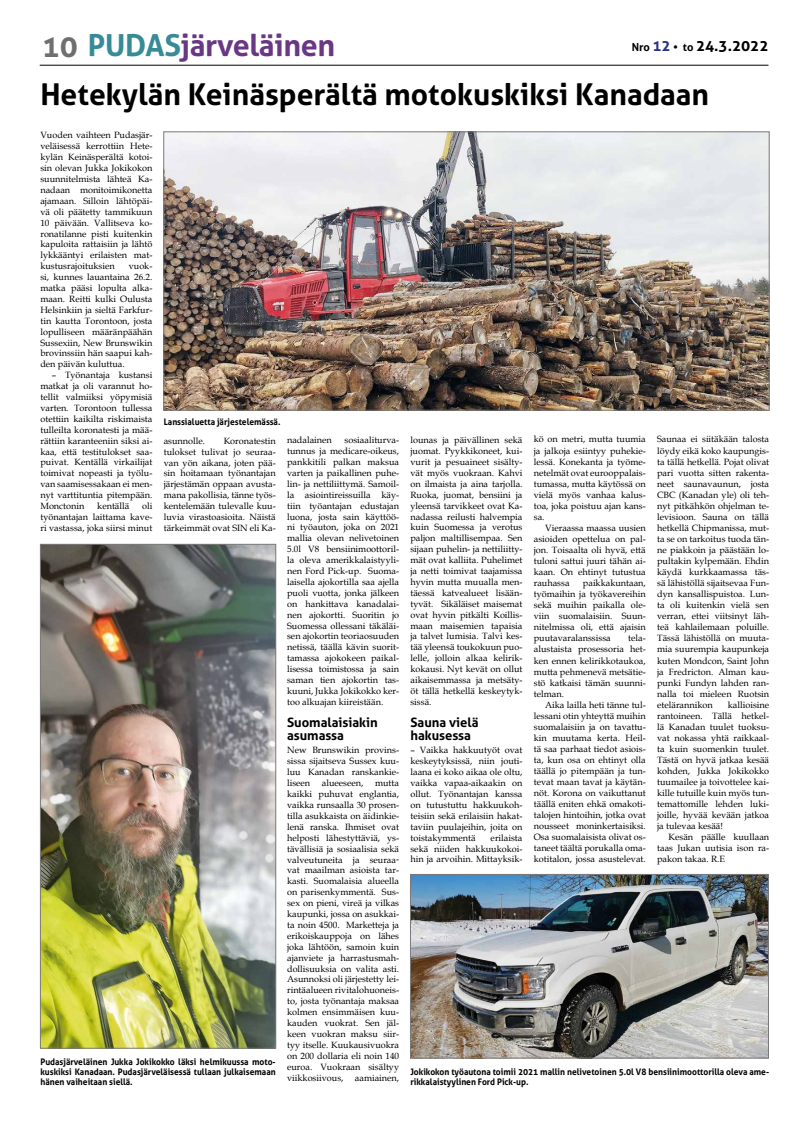
<style>
.page{position:relative;width:794px;height:1134px;background:#fff}
.page>*{position:absolute;margin:0;border:0;box-sizing:border-box;transform-origin:0 0}
.t1{font:700 30.3px "Aller";letter-spacing:-.01em;color:#6a3784}
.t2{font:700 30px "Aller";color:#000}
.t3{font:700 15.2px "Aller";color:#000}
.t4{font:700 13px/13.2px "Aller";color:#000}
.t5{font:9.1px/10.9px "Book Antiqua";color:#000;text-align:justify}
.t6{font:700 9px/10px "Aller";color:#000;text-align:justify;scale:.94 1}
.s1{font-size:30px;color:#706f6f}
.s2{color:#368b97}
.s3{font-size:11.1px}
.s4{color:#283583}
</style>
<div class="page">
<hr style="left:40px;top:65px;width:728px;height:1px;background:#000">
<img style="left:412px;top:876px;width:354px;height:180px">
<div style="left:410px;top:874px;width:358px;height:184px;border:1px solid #7c7b7b"></div>
<img style="left:165px;top:134px;width:602px;height:274px">
<div style="left:163px;top:132px;width:606px;height:278px;border:1px solid #7c7b7b"></div>
<img style="left:42px;top:546px;width:232px;height:500px">
<div style="left:40px;top:544px;width:236px;height:504px;border:1px solid #7c7b7b"></div>
<h1 class="t1" style="left:42px;top:26px;width:295px"><span class="s1">10</span> <span class="s2">PUDAS</span>järveläinen</h1>
<h3 class="t3" style="left:632px;top:37px;width:138px"><span class="s3">Nro</span> <span class="s4">12</span> <span class="s3">• to</span> 24.3.2022</h3>
<h2 class="t2" style="left:40px;top:76px;width:670px">Hetekylän Keinäsperältä motokuskiksi Kanadaan</h2>
<p class="t5" style="left:40px;top:130px;width:113px">Vuoden vaihteen Pudasjär&shy;veläisessä kerrottiin Hete&shy;kylän Keinäsperältä kotoi&shy;sin olevan Jukka Jokikokon suunnitelmista lähteä Ka&shy;nadaan monitoimikonetta ajamaan. Silloin lähtöpäi&shy;vä oli päätetty tammikuun 10 päivään. Vallitseva ko&shy;ronatilanne pisti kuitenkin kapuloita rattaisiin ja lähtö lykkääntyi erilaisten mat&shy;kustusrajoituksien</p>
<p class="t5" style="left:40px;top:260px;width:113px;text-indent:88px">vuok&shy;si, kunnes lauantaina 26.2. matka pääsi lopulta alka&shy;maan. Reitti kulki Oulusta Helsinkiin ja sieltä Farkfur&shy;tin kautta Torontoon, josta lopulliseen määränpäähän Sussexiin, New Brunswikin brovinssiin hän saapui kah&shy;den päivän kuluttua.</p>
<p class="t5" style="left:40px;top:369px;width:113px;text-indent:11px">– Työnantaja kustansi matkat ja oli varannut ho&shy;tellit valmiiksi yöpymisiä varten. Torontoon tullessa otettiin kaikilta riskimaista tulleilta koronatesti ja mää&shy;rättiin karanteeniin siksi ai&shy;kaa, että testitulokset saa&shy;puivat. Kentällä virkailijat toimivat nopeasti ja työlu&shy;van saamisessakaan ei men&shy;nyt varttituntia pitempään.<br>Monctonin</p>
<p class="t6" style="left:164px;top:417px;width:126px">Lanssialuetta järjestelemässä.</p>
<p class="t5" style="left:657px;top:434px;width:113px">Saunaa ei siitäkään talosta löydy eikä koko kaupungis&shy;ta tällä hetkellä. Pojat olivat pari vuotta sitten rakenta&shy;neet saunavaunun, josta CBC (Kanadan yle) oli teh&shy;nyt pitkähkön ohjelman te&shy;levisioon. Sauna on tällä hetkellä Chipmanissa, mut&shy;ta se on tarkoitus tuoda tän&shy;ne piakkoin ja päästään lo&shy;pultakin kylpemään. Ehdin käydä kurkkaamassa täs&shy;sä lähistöllä sijaitsevaa Fun&shy;dyn kansallispuistoa. Lun&shy;ta oli kuitenkin vielä sen verran, ettei viitsinyt läh&shy;teä kahlailemaan poluille.<br>Tässä lähistöllä on muuta&shy;mia suurempia kaupunkeja kuten Mondcon, Saint John ja Fredricton. Alman kau&shy;punki Fundyn lahden ran&shy;nalla toi mieleen Ruotsin etelärannikon</p>
<p class="t5" style="left:534px;top:434px;width:113px">kö on metri, mutta tuumia ja jalkoja esiintyy puhekie&shy;lessä. Konekanta ja työme&shy;netelmät ovat eurooppalais&shy;tumassa, mutta käytössä on vielä myös vanhaa kalus&shy;toa, joka poistuu ajan kans&shy;sa.</p>
<p class="t5" style="left:534px;top:522px;width:113px;text-indent:11px">Vieraassa maassa uusien asioiden opettelua on pal&shy;jon. Toisaalta oli hyvä, että tuloni sattui juuri tähän ai&shy;kaan. On ehtinyt tutustua rauhassa</p>
<p class="t5" style="left:410px;top:434px;width:113px">lounas ja päivällinen sekä juomat. Pyykkikoneet, kui&shy;vurit ja pesuaineet sisälty&shy;vät myös vuokraan. Kahvi on ilmaista ja aina tarjolla.<br>Ruoka, juomat, bensiini ja yleensä tarvikkeet ovat Ka&shy;nadassa reilusti halvempia kuin Suomessa ja verotus paljon maltillisempaa. Sen sijaan puhelin- ja nettiliitty&shy;mät ovat kalliita. Puhelimet ja netti toimivat taajamissa hyvin mutta muualla men&shy;täessä katvealueet lisään&shy;tyvät. Sikäläiset maisemat ovat hyvin pitkälti Koillis&shy;maan maisemien tapaisia ja talvet lumisia. Talvi kes&shy;tää yleensä toukokuun puo&shy;lelle, jolloin alkaa kelirik&shy;kokausi. Nyt kevät on ollut aikaisemmassa ja metsäty&shy;öt tällä hetkellä keskeytyk&shy;sissä.</p>
<h3 class="t4" style="left:410px;top:715px;width:70px">Sauna vielä hakusessa</h3>
<p class="t5" style="left:410px;top:745px;width:113px">– Vaikka hakkuutyöt ovat keskeytyksissä, niin jouti&shy;laana ei koko aikaa ole oltu, vaikka vapaa-aikaakin on ollut. Työnantajan kanssa on tutustuttu hakkuukoh&shy;teisiin sekä erilaisiin hakat&shy;taviin puulajeihin, joita on toistakymmentä</p>
<p class="t5" style="left:164px;top:435px;width:113px;text-indent:60px">Koronatestin tulokset tulivat jo seuraa&shy;van yön aikana, joten pää&shy;sin hoitamaan työnantajan järjestämän oppaan avusta&shy;mana pakollisia, tänne työs&shy;kentelemään tulevalle kuu&shy;luvia virastoasioita. Näistä tärkeimmät ovat SIN eli Ka-</p>
<p class="t5" style="left:287px;top:434px;width:46px">nadalainen</p>
<p class="t5" style="left:287px;top:434px;width:113px;text-indent:57px">sosiaaliturva&shy;tunnus ja medicare-oikeus, pankkitili palkan maksua varten ja paikallinen puhe&shy;lin- ja nettiliittymä. Samoil&shy;la asiointireissuilla käy&shy;tiin työantajan edustajan luona, josta sain käyttöö&shy;ni työauton, joka on 2021 mallia olevan nelivetoinen 5.0l V8 bensiinimoottoril&shy;la oleva amerikkalaistyyli&shy;nen Ford Pick-up. Suoma&shy;laisella ajokortilla saa ajella puoli vuotta, jonka jälkeen on hankittava kanadalai&shy;nen ajokortti. Suoritin jo Suomessa ollessani täkäläi&shy;sen ajokortin teoriaosuuden netissä, täällä kävin suorit&shy;tamassa ajokokeen paikal&shy;lisessa toimistossa ja sain saman tien ajokortin tas&shy;kuuni, Jukka Jokikokko ker&shy;too alkuajan kiireistään.</p>
<h3 class="t4" style="left:287px;top:715px;width:92px">Suomalaisiakin asumassa</h3>
<p class="t5" style="left:287px;top:745px;width:113px">New Brunswikin provins&shy;sissa sijaitseva Sussex kuu&shy;luu Kanadan ranskankie&shy;liseen</p>
<p class="t5" style="left:164px;top:435px;width:43px">asunnolle.</p>
<p class="t5" style="left:40px;top:500px;width:113px;text-indent:102px">oli työnantajan laittama kave&shy;ri vastassa, joka siirsi minut</p>
<p class="t5" style="left:97px;top:500px;width:34px">kentällä</p>
<p class="t5" style="left:534px;top:577px;width:113px;text-indent:49px">paikkakuntaan, työmaihin ja työkavereihin sekä muihin paikalla ole&shy;viin suomalaisiin. Suun&shy;nitelmissa oli, että ajaisin puutavaralanssissa</p>
<p class="t5" style="left:534px;top:632px;width:113px;text-indent:94px">tela&shy;alustaista prosessoria het&shy;ken ennen kelirikkotaukoa, mutta pehmenevä metsätie&shy;stö katkaisi tämän suunni&shy;telman.</p>
<p class="t5" style="left:534px;top:699px;width:113px;text-indent:11px">Aika lailla heti tänne tul&shy;lessani otin yhteyttä muihin suomalaisiin ja on tavattu&shy;kin muutama kerta. Heil&shy;tä saa parhaat tiedot asiois&shy;ta, kun osa on ehtinyt olla täällä jo pitempään ja tun&shy;tevat maan tavat ja käytän&shy;nöt. Korona on vaikuttanut täällä eniten ehkä omakoti&shy;talojen hintoihin, jotka ovat nousseet moninkertaisiksi.<br>Osa suomalaisista olivat os&shy;taneet täältä porukalla oma&shy;kotitalon, jossa asustelevat.</p>
<p class="t5" style="left:657px;top:699px;width:113px;text-indent:71px">kallioisine rantoineen. Tällä hetkel&shy;lä Kanadan tuulet tuoksu&shy;vat nokassa yhtä raikkaal&shy;ta kuin suomenkin tuulet.<br>Tästä on hyvä jatkaa kesää kohden, Jukka Jokikokko tuumailee ja toivottelee kai&shy;kille tutuille kuin myös tun&shy;temattomille lehden luki&shy;joille, hyvää kevään jatkoa ja tulevaa kesää!</p>
<p class="t5" style="left:657px;top:831px;width:113px;text-indent:11px">Kesän päälle kuullaan taas Jukan uutisia ison ra&shy;pakon takaa. R.E</p>
<p class="t5" style="left:322px;top:777px;width:43px">alueeseen,</p>
<p class="t5" style="left:287px;top:777px;width:113px;text-indent:88px">mutta kaikki puhuvat englantia, vaikka runsaalla 30 prosen&shy;tilla asukkaista on äidinkie&shy;lenä ranska. Ihmiset ovat helposti lähestyttäviä, ys&shy;tävällisiä ja sosiaalisia sekä valveutuneita ja seuraa&shy;vat maailman asioista tar&shy;kasti. Suomalaisia alueella on parisenkymmentä. Sus&shy;sex on pieni, vireä ja vilkas kaupunki, jossa on asukkai&shy;ta noin 4500. Marketteja ja erikoiskauppoja on lähes joka lähtöön, samoin kuin ajanviete ja harrastusmah&shy;dollisuuksia on valita asti.<br>Asunnoksi oli järjestetty lei&shy;rintäalueen rivitalohuoneis&shy;to, josta työnantaja maksaa kolmen ensimmäisen kuu&shy;kauden vuokrat. Sen jäl&shy;keen vuokran maksu siir&shy;tyy itselle. Kuukausivuokra on 200 dollaria eli noin 140 euroa. Vuokraan sisältyy viikkosiivous, aamiainen,</p>
<p class="t5" style="left:410px;top:832px;width:113px;text-indent:80px">erilaista sekä niiden hakkuukokoi&shy;hin ja arvoihin. Mittayksik-</p>
<p class="t6" style="left:40px;top:1056px;width:252px">Pudasjärveläinen Jukka Jokikokko läksi helmikuussa moto&shy;kuskiksi Kanadaan. Pudasjärveläisessä tullaan julkaisemaan hänen vaiheitaan siellä.</p>
<p class="t6" style="left:410px;top:1066px;width:383px">Jokikokon työautona toimii 2021 mallin nelivetoinen 5.0l V8 bensiinimoottorilla oleva ame&shy;rikkalaistyylinen Ford Pick-up.</p>
</div>
